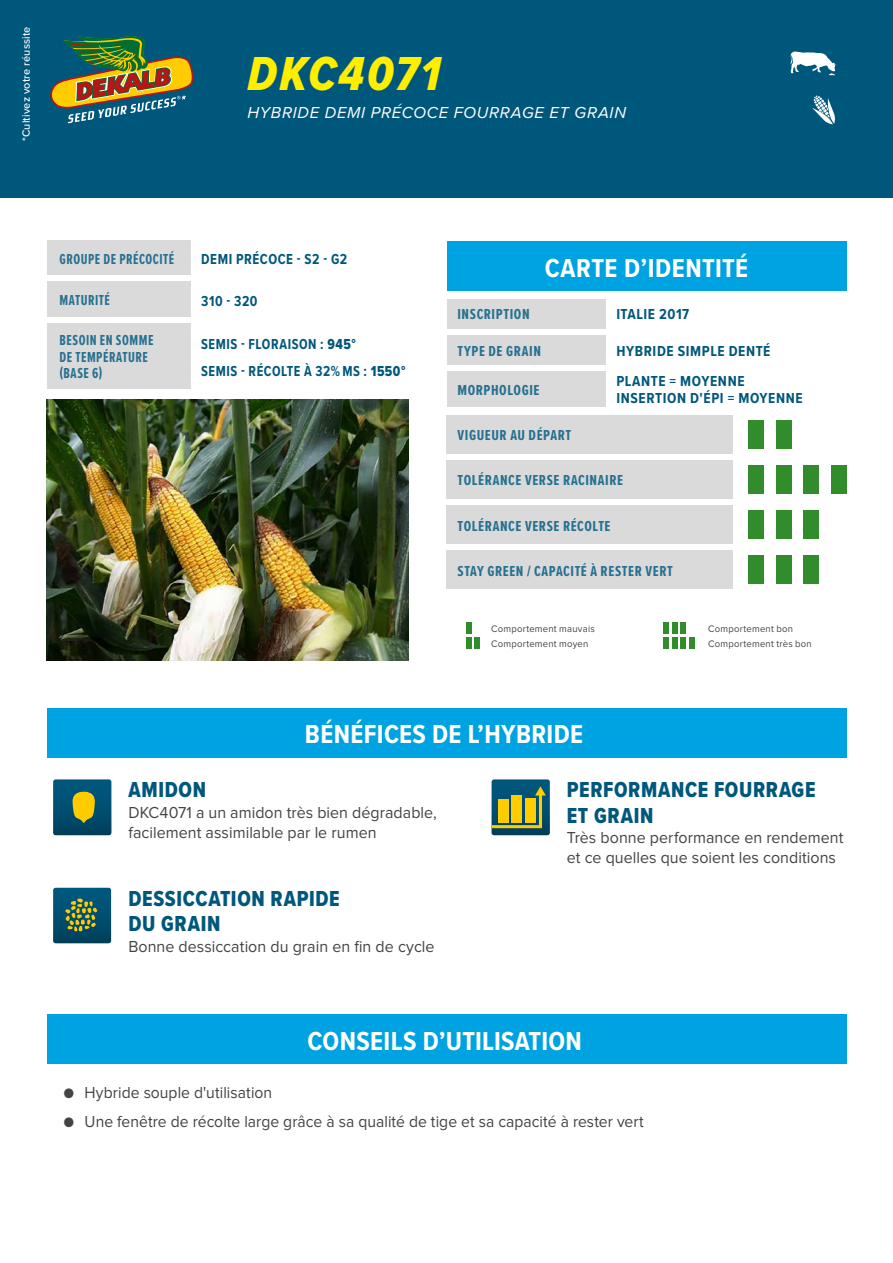
<style>
.page{position:relative;width:893px;height:1263px;background:#fff}
.page>*{position:absolute;margin:0;border:0;box-sizing:border-box;transform-origin:0 0}
.t1{font:49.5px "Proxima Nova Cond Extrabld It";letter-spacing:.045em;color:#fe0}
.t2{font:700 27px "Proxima Nova Cond";letter-spacing:.01em;color:#fff}
.t3{font:22.5px/25.5px "Proxima Nova Cond Extrabld";letter-spacing:.03em;color:#00577c;scale:.95 1}
.t4{font:16.5px/19.8px "Proxima Nova";letter-spacing:.005em;color:#454444}
.t5{font:16.5px "Proxima Nova";letter-spacing:.005em;color:#454444;scale:.95 1}
.t6{font:italic 16.5px "Proxima Nova";letter-spacing:.045em;color:#fff}
.t7{font:700 15px "Proxima Nova Ex Cn";letter-spacing:.035em;color:#00577c;scale:1.05 1}
.t8{font:700 15px/30px "Proxima Nova Cond";letter-spacing:.04em;color:#00577c}
.t9{font:700 15px/16.5px "Proxima Nova Ex Cn";letter-spacing:.035em;color:#00577c;scale:.95 1}
.t10{font:700 15px/27.6px "Proxima Nova Cond";letter-spacing:.04em;color:#00577c;scale:.92 1}
.t11{font:700 15px "Proxima Nova Cond";letter-spacing:.04em;color:#00577c;scale:.95 1}
.t12{font:500 10.95px "Proxima Nova";letter-spacing:.015em;color:#fff}
.t13{font:9.9px/15px "Proxima Nova";letter-spacing:.025em;color:#454444}
.s1{font-family:"Proxima Nova Cond Extrabld";font-weight:400}
.s2{font-family:"Proxima Nova Cond"}
</style>
<div class="page">
<div style="left:0;top:0;width:893px;height:197px;background:#00577c"></div>
<svg style="left:50px;top:36px;width:143px;height:87px"></svg>
<svg style="left:790px;top:51px;width:46px;height:24px"></svg>
<svg style="left:812px;top:95px;width:23px;height:29px"></svg>
<div style="left:447px;top:241px;width:399px;height:49px;background:#00a3e2"></div>
<div style="left:47px;top:1015px;width:799px;height:49px;background:#00a3e2"></div>
<div style="left:47px;top:708px;width:799px;height:49px;background:#00a3e2"></div>
<div style="left:53px;top:779px;width:58px;height:56px;background:linear-gradient(to bottom,#005b81,#00415d);border-radius:3px"></div>
<svg style="left:72px;top:791px;width:23px;height:32px"></svg>
<div style="left:447px;top:415px;width:286px;height:39px;background:#d5d4d4"></div>
<div style="left:447px;top:460px;width:286px;height:39px;background:#d5d4d4"></div>
<div style="left:447px;top:505px;width:286px;height:39px;background:#d5d4d4"></div>
<div style="left:447px;top:299px;width:159px;height:29px;background:#d5d4d4"></div>
<div style="left:447px;top:335px;width:159px;height:30px;background:#d5d4d4"></div>
<div style="left:447px;top:371px;width:159px;height:35px;background:#d5d4d4"></div>
<div style="left:447px;top:550px;width:286px;height:39px;background:#d5d4d4"></div>
<div style="left:749px;top:420px;width:15px;height:28px;background:#318c2c"></div>
<div style="left:776px;top:420px;width:15px;height:28px;background:#318c2c"></div>
<div style="left:749px;top:556px;width:15px;height:28px;background:#318c2c"></div>
<div style="left:776px;top:556px;width:15px;height:28px;background:#318c2c"></div>
<div style="left:804px;top:556px;width:15px;height:28px;background:#318c2c"></div>
<div style="left:749px;top:465px;width:15px;height:29px;background:#318c2c"></div>
<div style="left:776px;top:465px;width:15px;height:29px;background:#318c2c"></div>
<div style="left:804px;top:465px;width:15px;height:29px;background:#318c2c"></div>
<div style="left:831px;top:465px;width:15px;height:29px;background:#318c2c"></div>
<div style="left:749px;top:510px;width:15px;height:29px;background:#318c2c"></div>
<div style="left:776px;top:510px;width:15px;height:29px;background:#318c2c"></div>
<div style="left:804px;top:510px;width:15px;height:29px;background:#318c2c"></div>
<div style="left:466px;top:623px;width:6px;height:11px;background:#318c2c"></div>
<div style="left:466px;top:638px;width:6px;height:11px;background:#318c2c"></div>
<div style="left:474px;top:638px;width:6px;height:11px;background:#318c2c"></div>
<div style="left:663px;top:623px;width:6px;height:11px;background:#318c2c"></div>
<div style="left:672px;top:623px;width:6px;height:11px;background:#318c2c"></div>
<div style="left:680px;top:623px;width:6px;height:11px;background:#318c2c"></div>
<div style="left:663px;top:638px;width:6px;height:11px;background:#318c2c"></div>
<div style="left:672px;top:638px;width:6px;height:11px;background:#318c2c"></div>
<div style="left:680px;top:638px;width:6px;height:11px;background:#318c2c"></div>
<div style="left:689px;top:638px;width:5px;height:11px;background:#318c2c"></div>
<div style="left:47px;top:241px;width:143px;height:34px;background:#d5d4d4"></div>
<div style="left:47px;top:281px;width:143px;height:36px;background:#d5d4d4"></div>
<div style="left:47px;top:323px;width:143px;height:66px;background:#d5d4d4"></div>
<div style="left:53px;top:888px;width:58px;height:55px;background:linear-gradient(to bottom,#015a81,#00415d);border-radius:3px"></div>
<svg style="left:65px;top:899px;width:32px;height:33px"></svg>
<div style="left:492px;top:779px;width:58px;height:56px;background:linear-gradient(to bottom,#005b81,#00415d);border-radius:3px"></div>
<svg style="left:492px;top:786px;width:54px;height:42px;background:#7f8d39"></svg>
<img style="left:47px;top:400px;width:361px;height:260px">
<p class="t12" style="left:18px;top:141px;width:116px;rotate:-90deg">*Cultivez votre réussite</p>
<h1 class="t1" style="left:247px;top:37px;width:194px">DKC4071</h1>
<p class="t6" style="left:247px;top:100px;width:380px">HYBRIDE DEMI PRÉCOCE FOURRAGE ET GRAIN</p>
<p class="t9" style="left:60px;top:250px;width:122px">GROUPE DE PRÉCOCITÉ</p>
<p class="t9" style="left:60px;top:291px;width:55px">MATURITÉ</p>
<p class="t9" style="left:60px;top:332px;width:100px">BESOIN EN SOMME<br>DE TEMPÉRATURE (BASE 6)</p>
<p class="t11" style="left:201px;top:248px;width:155px">DEMI PRÉCOCE - S2 - G2</p>
<p class="t11" style="left:201px;top:289px;width:61px">310 - 320</p>
<p class="t10" style="left:201px;top:330px;width:224px">SEMIS - FLORAISON : <span class="s1">945°<br></span>SEMIS - RÉCOLTE À 32% MS : <span class="s1">1550°</span></p>
<h2 class="t2" style="left:545px;top:248px;width:205px">CARTE D’IDENTITÉ</h2>
<p class="t7" style="left:457px;top:304px;width:70px">INSCRIPTION</p>
<p class="t7" style="left:457px;top:340px;width:81px">TYPE DE GRAIN</p>
<p class="t7" style="left:457px;top:379px;width:80px">MORPHOLOGIE</p>
<p class="t8" style="left:616px;top:299px;width:74px">ITALIE 2017</p>
<p class="t8" style="left:616px;top:335px;width:156px">HYBRIDE SIMPLE DENTÉ<br>PLANTE = MOYENNE</p>
<p class="t8" style="left:616px;top:383px;width:188px">INSERTION D'ÉPI = MOYENNE</p>
<p class="t7" style="left:458px;top:424px;width:110px">VIGUEUR AU DÉPART</p>
<p class="t7" style="left:458px;top:469px;width:159px">TOLÉRANCE VERSE RACINAIRE</p>
<p class="t7" style="left:458px;top:515px;width:147px">TOLÉRANCE VERSE RÉCOLTE</p>
<p class="t7" style="left:458px;top:560px;width:207px">STAY GREEN / CAPACITÉ À RESTER VERT</p>
<p class="t13" style="left:491px;top:621px;width:105px">Comportement mauvais<br>Comportement moyen</p>
<p class="t13" style="left:708px;top:621px;width:105px">Comportement bon<br>Comportement très bon</p>
<h2 class="t2" style="left:305px;top:714px;width:280px">BÉNÉFICES DE L’HYBRIDE</h2>
<h3 class="t3" style="left:128px;top:777px;width:83px">AMIDON</h3>
<p class="t4" style="left:128px;top:803px;width:310px">DKC4071 a un amidon très bien dégradable, facilement assimilable par le rumen</p>
<h3 class="t3" style="left:128px;top:885px;width:224px">DESSICCATION RAPIDE<br>DU GRAIN</h3>
<p class="t4" style="left:128px;top:937px;width:308px">Bonne dessiccation du grain en fin de cycle</p>
<h3 class="t3" style="left:567px;top:777px;width:263px">PERFORMANCE FOURRAGE<br>ET GRAIN</h3>
<p class="t4" style="left:567px;top:828px;width:278px">Très bonne performance en rendement et ce quelles que soient les conditions</p>
<h2 class="t2" style="left:308px;top:1021px;width:276px">CONSEILS D’UTILISATION</h2>
<p class="t5" style="left:63px;top:1085px;width:221px"><span class="s2">●</span> Hybride souple d'utilisation</p>
<p class="t5" style="left:63px;top:1114px;width:612px"><span class="s2">●</span> Une fenêtre de récolte large grâce à sa qualité de tige et sa capacité à rester vert</p>
</div>
